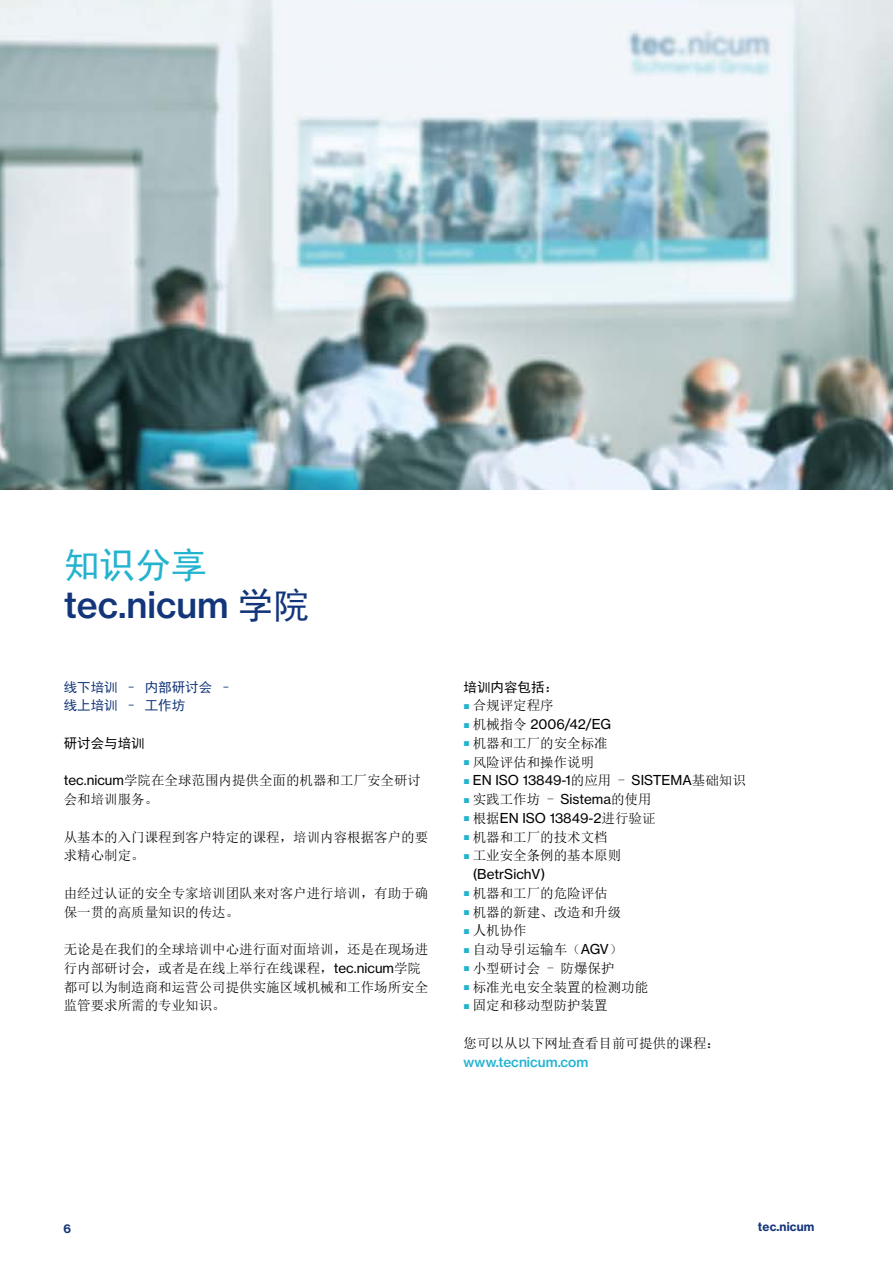
<style>
.page{position:relative;width:893px;height:1263px;background:#fff}
.page>*{position:absolute;margin:0;border:0;box-sizing:border-box;transform-origin:0 0}
.t1{font:36px "N Haas Grotesk TX Pro 65 Md";color:#13357a}
.t2{font:36px "Sim Hei";color:#23b3cf}
.t3{font:13.5px/18.8px "Sim Sun";color:#000}
.t4{font:13.5px "N Haas Grotesk TX Pro 55 Rg";color:#000}
.t5{font:13.5px/18.8px "Sim Hei";color:#13357a}
.t6{font:13.5px "N Haas Grotesk TX Pro 65 Md";color:#23b3cf}
.t7{font:13.5px "Sim Hei";color:#000}
.t8{font:12px "N Haas Grotesk TX Pro 75 Bd";letter-spacing:.01em;color:#13357a}
.s1{font-family:"Sim Hei"}
.s2{font-family:"N Haas Grotesk TX Pro 55 Rg"}
.s3{font-family:"Arial";font-size:10.5px;color:#23b3cf}
.s4{font-family:"Sim Sun"}
</style>
<div class="page">
<img style="left:0;top:0;width:893px;height:489px">
<h1 class="t2" style="left:64px;top:547px;width:144px">知识分享</h1>
<h1 class="t1" style="left:64px;top:582px;width:247px">tec.nicum <span class="s1">学院</span></h1>
<p class="t5" style="left:64px;top:677px;width:170px">线下培训 – 内部研讨会 –线上培训 – 工作坊</p>
<p class="t7" style="left:64px;top:736px;width:82px">研讨会与培训</p>
<p class="t3" style="left:64px;top:771px;width:359px"><span class="s2">tec.nicum</span>学院在全球范围内提供全面的机器和工厂安全研讨会和培训服务。</p>
<p class="t3" style="left:64px;top:827px;width:366px">从基本的入门课程到客户特定的课程，培训内容根据客户的要求精心制定。</p>
<p class="t3" style="left:64px;top:884px;width:366px">由经过认证的安全专家培训团队来对客户进行培训，有助于确保一贯的高质量知识的传达。</p>
<p class="t3" style="left:64px;top:940px;width:366px">无论是在我们的全球培训中心进行面对面培训，还是在现场进行内部研讨会，或者是在线上举行在线课程，<span class="s2">tec.nicum</span>学院都可以为制造商和运营公司提供实施区域机械和工作场所安全监管要求所需的专业知识。</p>
<p class="t7" style="left:463px;top:680px;width:96px">培训内容包括：</p>
<p class="t3" style="left:463px;top:696px;width:92px"><span class="s3">■</span> 合规评定程序</p>
<p class="t4" style="left:463px;top:716px;width:149px"><span class="s3">■</span> <span class="s4">机械指令</span> 2006/42/EG</p>
<p class="t3" style="left:463px;top:734px;width:146px"><span class="s3">■</span> 机器和工厂的安全标准</p>
<p class="t3" style="left:463px;top:752px;width:132px"><span class="s3">■</span> 风险评估和操作说明</p>
<p class="t4" style="left:463px;top:772px;width:284px"><span class="s3">■</span> EN ISO 13849-1<span class="s4">的应用 -</span> SISTEMA<span class="s4">基础知识</span></p>
<p class="t3" style="left:463px;top:790px;width:190px"><span class="s3">■</span> 实践工作坊 - <span class="s2">Sistema</span>的使用</p>
<p class="t4" style="left:463px;top:810px;width:194px"><span class="s3">■</span> <span class="s4">根据</span>EN ISO 13849-2<span class="s4">进行验证</span></p>
<p class="t3" style="left:463px;top:827px;width:146px"><span class="s3">■</span> 机器和工厂的技术文档</p>
<p class="t3" style="left:463px;top:846px;width:159px"><span class="s3">■</span> 工业安全条例的基本原则</p>
<p class="t4" style="left:473px;top:866px;width:74px">(BetrSichV)</p>
<p class="t3" style="left:463px;top:884px;width:146px"><span class="s3">■</span> 机器和工厂的危险评估</p>
<p class="t3" style="left:463px;top:902px;width:159px"><span class="s3">■</span> 机器的新建、改造和升级</p>
<p class="t3" style="left:463px;top:921px;width:65px"><span class="s3">■</span> 人机协作</p>
<p class="t3" style="left:463px;top:940px;width:160px"><span class="s3">■</span> 自动导引运输车（<span class="s2">AGV</span>）</p>
<p class="t3" style="left:463px;top:959px;width:153px"><span class="s3">■</span> 小型研讨会 - 防爆保护</p>
<p class="t3" style="left:463px;top:977px;width:186px"><span class="s3">■</span> 标准光电安全装置的检测功能</p>
<p class="t3" style="left:463px;top:996px;width:146px"><span class="s3">■</span> 固定和移动型防护装置</p>
<p class="t3" style="left:463px;top:1034px;width:258px">您可以从以下网址查看目前可提供的课程：</p>
<p class="t6" style="left:463px;top:1053px;width:126px">www.tecnicum.com</p>
<p class="t8" style="left:63px;top:1221px;width:9px">6</p>
<p class="t8" style="left:758px;top:1219px;width:67px">tec.nicum 学</p>
</div>
